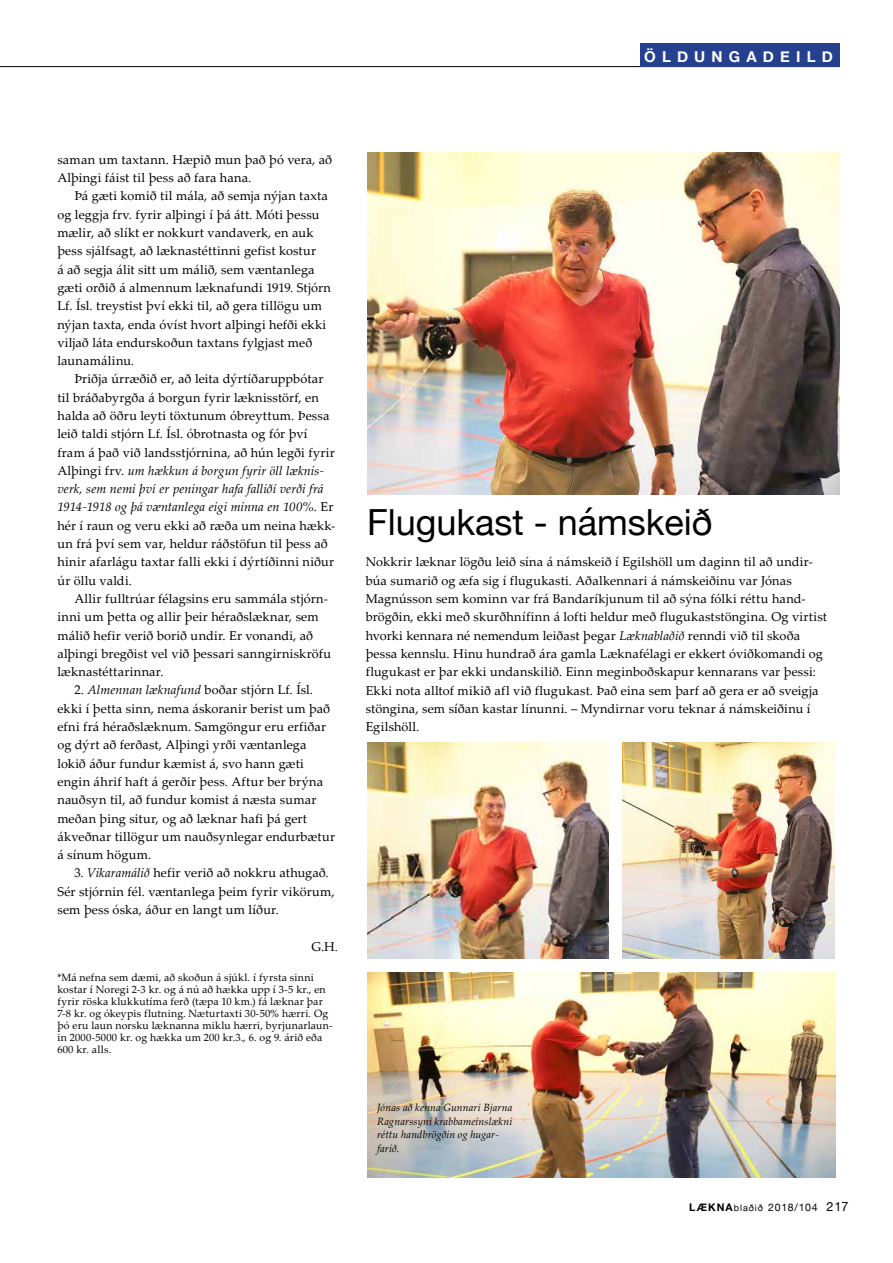
<style>
.page{position:relative;width:893px;height:1263px;background:#fff}
.page>*{position:absolute;margin:0;border:0;box-sizing:border-box;transform-origin:0 0}
.t1{font:36px "Helvetica Neue";color:#000}
.t2{font:700 15px "Helvetica Neue";letter-spacing:.41em;color:#fff}
.t3{font:12.75px/18.3px "Palatino Linotype";letter-spacing:.015em;color:#000}
.t4{font:10.5px/12px "Palatino Linotype";letter-spacing:.02em;color:#000}
.t5{font:italic 10.5px/13.5px "Palatino Linotype";letter-spacing:.01em;color:#000}
.t6{font:10.5px "Helvetica Neue";letter-spacing:.07em;color:#000}
.s1{font-style:italic}
.s2{font-weight:700}
.s3{font-size:9px}
.s4{font-size:12.75px}
</style>
<div class="page">
<img style="left:367px;top:152px;width:472px;height:342px">
<hr style="left:0;top:66px;width:839px;height:1px;background:#000">
<div style="left:640px;top:43px;width:199px;height:23px;background:#25408f"></div>
<img style="left:622px;top:743px;width:213px;height:215px">
<img style="left:368px;top:972px;width:468px;height:206px">
<img style="left:367px;top:743px;width:241px;height:215px">
<p class="t2" style="left:644px;top:45px;width:190px">ÖLDUNGADEILD</p>
<p class="t3" style="left:57px;top:150px;width:276px">saman um taxtann. Hæpið mun það þó vera, að<br>Alþingi fáist til þess að fara hana.</p>
<p class="t3" style="left:57px;top:186px;width:275px;text-indent:17px">Þá gæti komið til mála, að semja nýjan taxta og leggja frv. fyrir alþingi í þá átt. Móti þessu mælir, að slíkt er nokkurt vandaverk, en auk þess sjálfsagt, að læknastéttinni gefist kostur<br>á að segja álit sitt um málið, sem væntanlega gæti orðið á almennum læknafundi 1919. Stjórn Lf. Ísl. treystist því ekki til, að gera tillögu um nýjan taxta, enda óvíst hvort alþingi hefði ekki viljað láta endurskoðun taxtans fylgjast með launamálinu.</p>
<p class="t3" style="left:57px;top:369px;width:279px;text-indent:17px">Þriðja úrræðið er, að leita dýrtíðaruppbótar til bráðabyrgða á borgun fyrir læknisstörf, en halda að öðru leyti töxtunum óbreyttum. Þessa leið taldi stjórn Lf. Ísl. óbrotnasta og fór því fram á það við landsstjórnina, að hún legði fyrir Alþingi frv. <span class="s1">um hækkun á borgun fyrir öll læknis&shy;verk, sem nemi því er peningar hafa falliðí verði frá 1914-1918 og þá væntanlega eigi minna en 100%</span>. Er hér í raun og veru ekki að ræða um neina hækk&shy;un frá því sem var, heldur ráðstöfun til þess að hinir afarlágu taxtar falli ekki í dýrtíðinni niður úr öllu valdi.</p>
<p class="t3" style="left:57px;top:589px;width:275px;text-indent:17px">Allir fulltrúar félagsins eru sammála stjórn&shy;inni um þetta og allir þeir héraðslæknar, sem málið hefir verið borið undir. Er vonandi, að alþingi bregðist vel við þessari sanngirniskröfu læknastéttarinnar.</p>
<p class="t3" style="left:57px;top:680px;width:279px;text-indent:17px">2. <span class="s1">Almennan læknafund</span> boðar stjórn Lf. Ísl. ekki í þetta sinn, nema áskoranir berist um það efni frá héraðslæknum. Samgöngur eru erfiðar og dýrt að ferðast, Alþingi yrði væntanlega lokið áður fundur kæmist á, svo hann gæti engin áhrif haft á gerðir þess. Aftur ber brýna nauðsyn til, að fundur komist á næsta sumar meðan þing situr, og að læknar hafi þá gert ákveðnar tillögur um nauðsynlegar endurbætur á sínum högum.</p>
<p class="t3" style="left:57px;top:863px;width:279px;text-indent:17px">3. <span class="s1">Vikaramálið</span> hefir verið að nokkru athugað.<br>Sér stjórnin fél. væntanlega þeim fyrir vikörum, sem þess óska, áður en langt um líður.</p>
<p class="t3" style="left:311px;top:937px;width:28px">G.H.</p>
<p class="t4" style="left:57px;top:971px;width:277px">*Má nefna sem dæmi, að skoðun á sjúkl. í fyrsta sinni kostar í Noregi 2-3 kr. og á nú að hækka upp í 3-5 kr., en fyrir röska klukkutíma ferð (tæpa 10 km.) fá læknar þar 7-8 kr. og ókeypis flutning. Næturtaxti 30-50% hærri. Og þó eru laun norsku læknanna miklu hærri, byrjunarlaun&shy;in 2000-5000 kr. og hækka um 200 kr.3., 6. og 9. árið eða 600 kr. alls.</p>
<h1 class="t1" style="left:367px;top:496px;width:347px">Flugukast - námskeið</h1>
<p class="t3" style="left:366px;top:552px;width:463px">Nokkrir læknar lögðu leið sína á námskeið í Egilshöll um daginn til að undir&shy;búa sumarið og æfa sig í flugukasti. Aðalkennari á námskeiðinu var Jónas Magnússon sem kominn var frá Bandaríkjunum til að sýna fólki réttu hand&shy;brögðin, ekki með skurðhnífinn á lofti heldur með flugukaststöngina. Og virtist hvorki kennara né nemendum leiðast þegar <span class="s1">Læknablaðið</span> renndi við til skoða þessa kennslu. Hinu hundrað ára gamla Læknafélagi er ekkert óviðkomandi og flugukast er þar ekki undanskilið. Einn meginboðskapur kennarans var þessi:<br>Ekki nota alltof mikið afl við flugukast. Það eina sem þarf að gera er að sveigja stöngina, sem síðan kastar línunni. – Myndirnar voru teknar á námskeiðinu í Egilshöll.</p>
<p class="t5" style="left:377px;top:1100px;width:137px">Jónas að kenna Gunnari Bjarna<br>Ragnarssyni krabbameinslækni réttu handbrögðin og hugar&shy;farið.</p>
<p class="t6" style="left:689px;top:1200px;width:161px"><span class="s2">LÆKNA</span><span class="s3">blaðið</span> 2018/104 <span class="s4">217</span></p>
</div>
